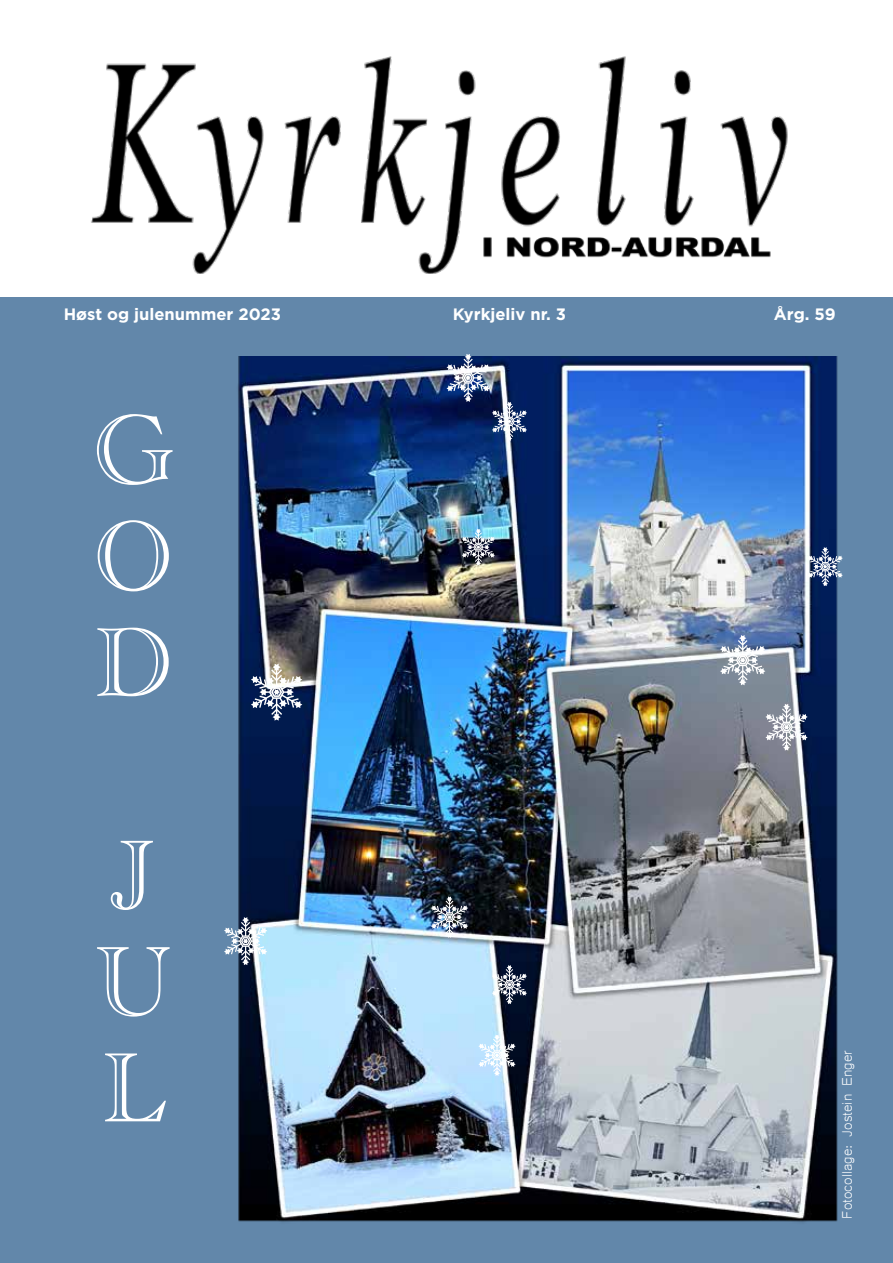
<style>
.page{position:relative;width:893px;height:1263px;background:#fff}
.page>*{position:absolute;margin:0;border:0;box-sizing:border-box;transform-origin:0 0}
.t1{font:101.7px/106.4px "Academy Engraved Let Plain";color:#fff;text-align:justify}
.t2{font:18px "Microsoft Yi Baiti";color:#fff}
.t3{font:700 16.5px "Gotham";color:#fff}
</style>
<div class="page">
<div style="left:0;top:298px;width:893px;height:965px;background:#6287aa"></div>
<img style="left:91px;top:56px;width:697px;height:218px">
<img style="left:238px;top:357px;width:600px;height:865px">
<svg style="left:251px;top:663px;width:51px;height:58px;background:#6e788e"></svg>
<svg style="left:720px;top:635px;width:45px;height:50px;background:#9eaabd"></svg>
<svg style="left:765px;top:704px;width:43px;height:47px;background:#9a9fac"></svg>
<img style="left:446px;top:354px;width:81px;height:87px">
<svg style="left:224px;top:917px;width:43px;height:48px"></svg>
<svg style="left:462px;top:529px;width:33px;height:37px"></svg>
<svg style="left:478px;top:1034px;width:38px;height:42px;background:#aabdcd"></svg>
<svg style="left:492px;top:965px;width:35px;height:39px"></svg>
<svg style="left:808px;top:547px;width:35px;height:39px"></svg>
<svg style="left:431px;top:896px;width:37px;height:42px;background:#737d8a"></svg>
<p class="t3" style="left:64px;top:303px;width:219px">Høst og julenummer 2023</p>
<p class="t3" style="left:453px;top:303px;width:115px">Kyrkjeliv nr. 3</p>
<p class="t3" style="left:774px;top:303px;width:63px">Årg. 59</p>
<h1 class="t1" style="left:94px;top:389px;width:81px">G O D</h1>
<h1 class="t1" style="left:95px;top:815px;width:78px;text-align:left">J<br>U<br>L</h1>
<p class="t2" style="left:836px;top:1219px;width:170px;rotate:-90deg">Fotocollage: Jostein Enger</p>
</div>
